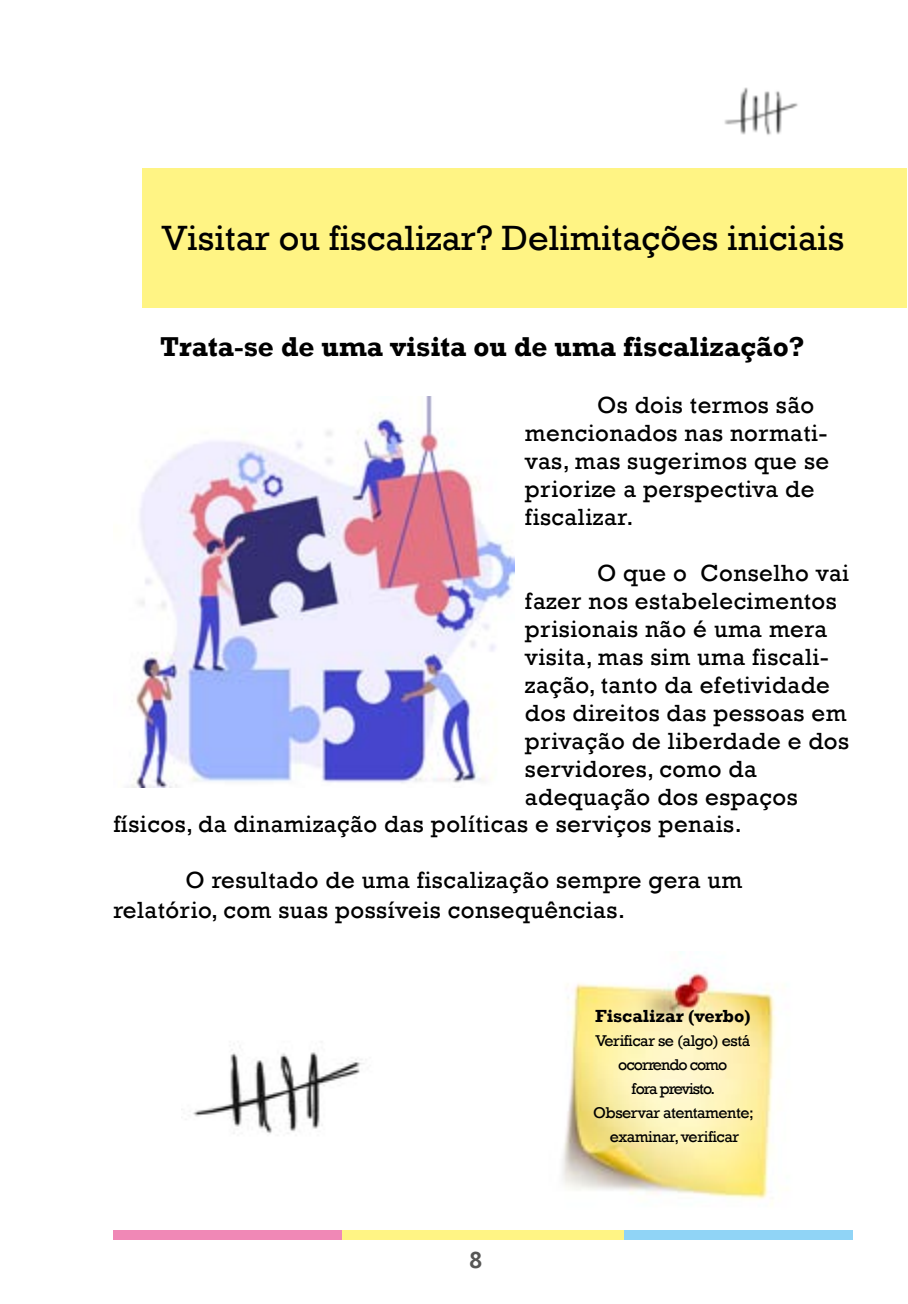
<style>
.page{position:relative;width:908px;height:1304px;background:#fff}
.page>*{position:absolute;margin:0;border:0;box-sizing:border-box;transform-origin:0 0}
.t1{font:36px "Rockwell";color:#000}
.t2{font:700 28px "Rockwell";color:#000}
.t3{font:24px/28px "Rockwell";letter-spacing:.02em;color:#000}
.t4{font:700 24px "Officina Sans";color:#575756}
.t5{font:700 18px "Rockwell";color:#000}
.t6{font:16px/24px "Rockwell";letter-spacing:-.03em;color:#000;text-align:center}
</style>
<div class="page">
<div style="left:333px;top:1230px;width:291px;height:10px;background:#fff484"></div>
<div style="left:624px;top:1230px;width:228px;height:10px;background:#90d4f6"></div>
<div style="left:113px;top:1230px;width:228px;height:10px;background:#f088b6"></div>
<div style="left:143px;top:168px;width:763px;height:140px;background:#fff484"></div>
<img style="left:193px;top:1052px;width:171px;height:82px">
<img style="left:724px;top:87px;width:74px;height:48px">
<img style="left:562px;top:970px;width:214px;height:235px">
<img style="left:131px;top:397px;width:383px;height:390px">
<h1 class="t1" style="left:162px;top:217px;width:683px">Visitar ou fiscalizar? Delimitações iniciais</h1>
<p class="t2" style="left:160px;top:329px;width:645px">Trata-se de uma visita ou de uma fiscalização?</p>
<p class="t3" style="left:524px;top:392px;width:306px;text-indent:72px">Os dois termos são mencionados nas normati&shy;vas, mas sugerimos que se priorize a perspectiva de fiscalizar.</p>
<p class="t3" style="left:524px;top:560px;width:326px;text-indent:72px">O que o Conselho vai fazer nos estabelecimentos prisionais não é uma mera visita, mas sim uma fiscali&shy;zação, tanto da efetividade dos direitos das pessoas em privação de liberdade e dos servidores, como da adequação dos espaços</p>
<p class="t3" style="left:113px;top:811px;width:629px">físicos, da dinamização das políticas e serviços penais.</p>
<p class="t3" style="left:113px;top:866px;width:630px;line-height:30px;text-indent:72px">O resultado de uma fiscalização sempre gera um relatório, com suas possíveis consequências.</p>
<p class="t4" style="left:469px;top:1244px;width:15px">8</p>
<p class="t5" style="left:594px;top:1005px;width:157px">Fiscalizar (verbo)</p>
<p class="t6" style="left:593px;top:1028px;width:162px">Verificar se (algo) está ocorrendo como<br>fora previsto.<br>Observar atentamente; examinar, verificar</p>
</div>
